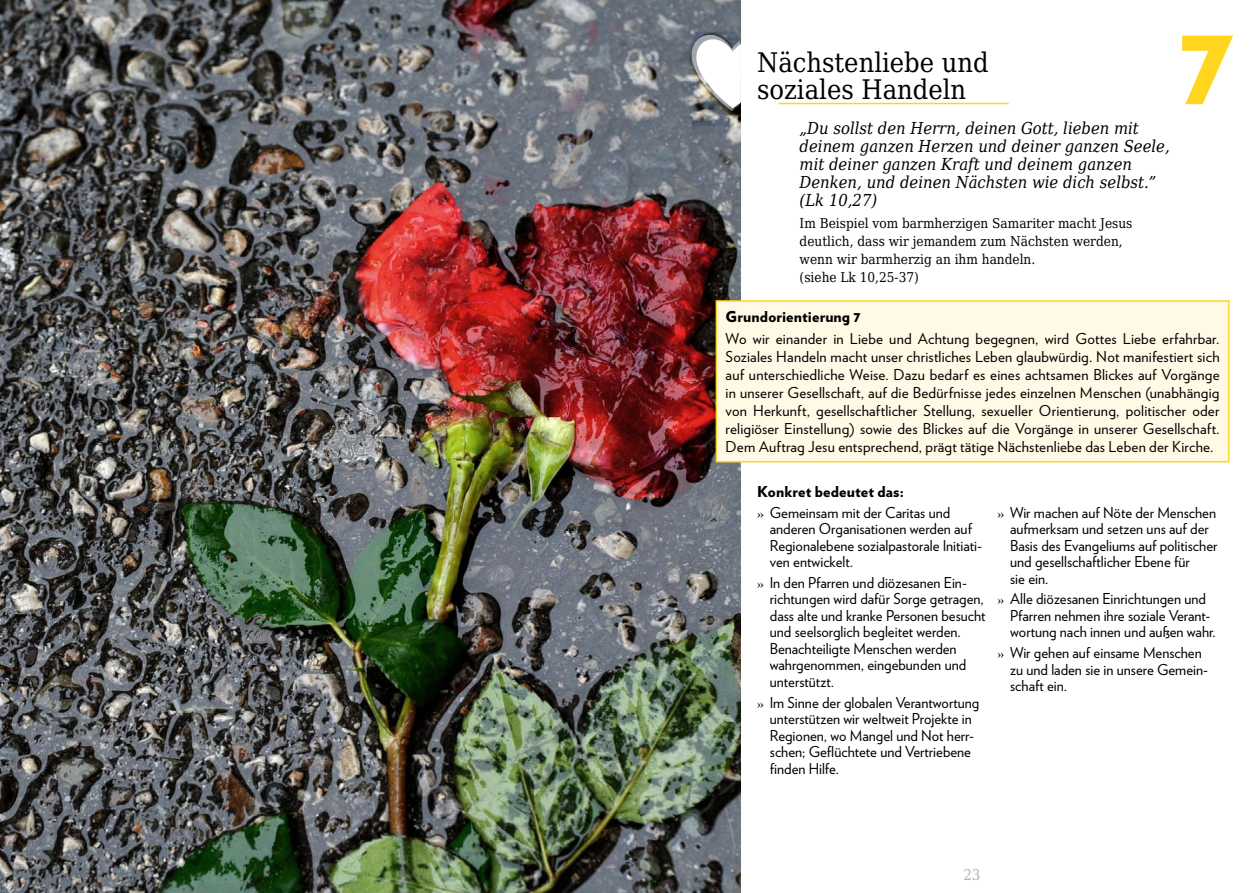
<style>
.page{position:relative;width:1259px;height:893px;background:#fff}
.page>*{position:absolute;margin:0;border:0;box-sizing:border-box;transform-origin:0 0}
.t1{font:900 116.25px "Verlag";color:#ffd520}
.t2{font:27px/27px "DejaVu Serif Condensed";color:#000}
.t3{font:italic 16.5px/18px "DejaVu Serif Condensed";color:#000}
.t4{font:15px/16.5px "Verlag";color:#000}
.t5{font:900 15px "Verlag";letter-spacing:.01em;color:#000}
.t6{font:15px "DejaVu Serif Condensed";color:#b3b2b2}
.t7{font:13.5px/18px "DejaVu Serif Condensed";color:#000}
.s1{font-weight:900}
.s2{font-family:"Centaur"}
</style>
<div class="page">
<img style="left:0;top:0;width:740px;height:893px">
<hr style="left:778px;top:103px;width:230px;height:1px;background:#ffd520">
<div style="left:716px;top:301px;width:512px;height:161px;background:#fff9e6"></div>
<div style="left:715px;top:300px;width:514px;height:162px;border:2px solid #ffd520"></div>
<svg style="left:689px;top:33px;width:52px;height:93px"></svg>
<h2 class="t2" style="left:757px;top:48px;width:233px">Nächstenliebe und soziales Handeln</h2>
<p class="t3" style="left:799px;top:118px;width:372px">„Du sollst den Herrn, deinen Gott, lieben mit deinem ganzen Herzen und deiner ganzen Seele, mit deiner ganzen Kraft und deinem ganzen Denken, und deinen Nächsten wie dich selbst.” (Lk 10,27)</p>
<p class="t7" style="left:799px;top:214px;width:334px">Im Beispiel vom barmherzigen Samariter macht Jesus deutlich, dass wir jemandem zum Nächsten werden, wenn wir barmherzig an ihm handeln.<br>(siehe Lk 10,25-37)</p>
<h1 class="t1" style="left:1176px;top:-34px;width:59px">7</h1>
<p class="t5" style="left:725px;top:304px;width:136px">Grundorientierung 7</p>
<p class="t4" style="left:725px;top:329px;width:495px;line-height:18px;text-align:justify">Wo wir einander in Liebe und Achtung begegnen, wird Gottes Liebe erfahrbar.<br>Soziales Handeln macht unser christliches Leben glaubwürdig. Not manifestiert sich auf unterschiedliche Weise. Dazu bedarf es eines achtsamen Blickes auf Vorgänge in unserer Gesellschaft, auf die Bedürfnisse jedes einzelnen Menschen (unabhängig von Herkunft, gesellschaftlicher Stellung, sexueller Orientierung, politischer oder religiöser Einstellung) sowie des Blickes auf die Vorgänge in unserer Gesellschaft.<br>Dem Auftrag Jesu entsprechend, prägt tätige Nächstenliebe das Leben der Kirche.</p>
<p class="t4" style="left:757px;top:480px;width:195px;line-height:20.7px"><span class="s1">Konkret bedeutet das:<br></span><span class="s2">»</span> Gemeinsam mit der Caritas und</p>
<p class="t4" style="left:770px;top:520px;width:214px">anderen Organisationen werden auf<br>Regionalebene sozialpastorale Initiati&shy;ven entwickelt.</p>
<p class="t4" style="left:770px;top:573px;width:217px;text-indent:-13px"><span class="s2">»</span> In den Pfarren und diözesanen Ein&shy;richtungen wird dafür Sorge getragen, dass alte und kranke Personen besucht und seelsorglich begleitet werden.<br>Benachteiligte Menschen werden wahrgenommen, eingebunden und unterstützt.</p>
<p class="t4" style="left:770px;top:693px;width:211px;text-indent:-13px"><span class="s2">»</span> Im Sinne der globalen Verantwortung unterstützen wir weltweit Projekte in<br>Regionen, wo Mangel und Not herr&shy;schen; Geflüchtete und Vertriebene finden Hilfe.</p>
<p class="t4" style="left:1010px;top:503px;width:209px;text-indent:-13px"><span class="s2">»</span> Wir machen auf Nöte der Menschen aufmerksam und setzen uns auf der<br>Basis des Evangeliums auf politischer und gesellschaftlicher Ebene für<br>sie ein.</p>
<p class="t4" style="left:1010px;top:590px;width:207px;text-indent:-13px"><span class="s2">»</span> Alle diözesanen Einrichtungen und<br>Pfarren nehmen ihre soziale Verant&shy;wortung nach innen und außen wahr.</p>
<p class="t4" style="left:1010px;top:644px;width:199px;text-indent:-13px"><span class="s2">»</span> Wir gehen auf einsame Menschen zu und laden sie in unsere Gemein&shy;schaft ein.</p>
<p class="t6" style="left:963px;top:863px;width:18px">23</p>
</div>
